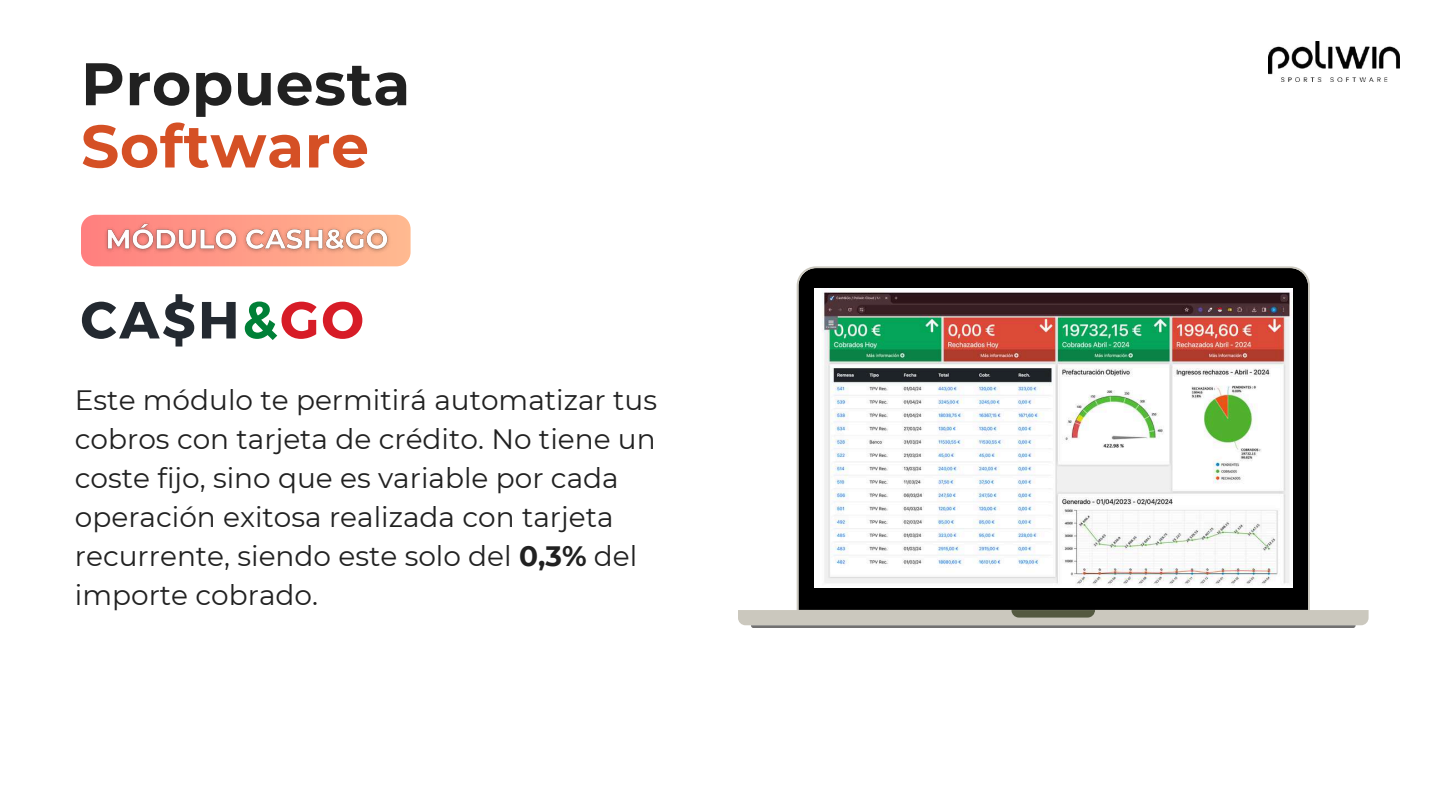
<style>
.page{position:relative;width:1440px;height:810px;background:#fff}
.page>*{position:absolute;margin:0;border:0;box-sizing:border-box;transform-origin:0 0}
.t1{font:700 60px "Montserrat";letter-spacing:.01em;color:#212121}
.t2{font:700 60px "Montserrat";letter-spacing:.01em;color:#d55025}
.t3{font:700 52.2px "Montserrat";color:#232930}
.t4{font:28px/39px "Montserrat";color:#212121}
.s1{color:#008037}
.s2{color:#d71c27}
.s3{font-weight:700}
</style>
<div class="page">
<svg style="left:738px;top:266px;width:630px;height:359px"></svg>
<svg style="left:1011px;top:610px;width:84px;height:8px"></svg>
<svg style="left:751px;top:625px;width:605px;height:3px;background:#7e7d7d"></svg>
<img style="left:814px;top:288px;width:478px;height:300px">
<div style="left:81px;top:215px;width:330px;height:51px;background:linear-gradient(to right,#ff7f7f,#ffba90);border-radius:14px"></div>
<img style="left:1268px;top:41px;width:132px;height:40px">
<img style="left:100px;top:217px;width:294px;height:41px">
<h1 class="t1" style="left:81px;top:47px;width:331px">Propuesta</h1>
<h1 class="t2" style="left:81px;top:109px;width:290px">Software</h1>
<h2 class="t3" style="left:81px;top:286px;width:284px">CA$H<span class="s1">&amp;</span><span class="s2">GO</span></h2>
<p class="t4" style="left:75px;top:381px;width:584px">Este módulo te permitirá automatizar tus cobros con tarjeta de crédito. No tiene un coste fijo, sino que es variable por cada operación exitosa realizada con tarjeta recurrente, siendo este solo del <span class="s3">0,3%</span> del importe cobrado.</p>
</div>
